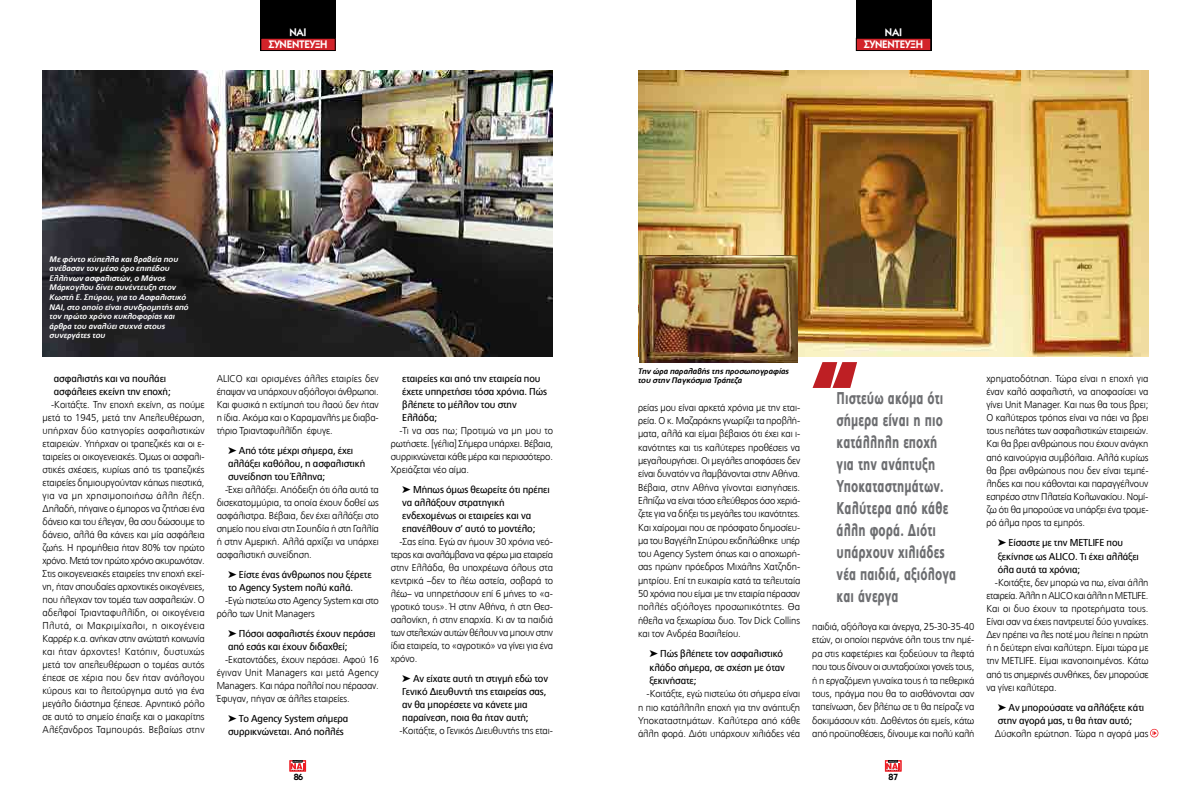
<style>
.page{position:relative;width:1191px;height:808px;background:#fff}
.page>*{position:absolute;margin:0;border:0;box-sizing:border-box;transform-origin:0 0}
.t1{font:900 17px/22px "PF Catalog";letter-spacing:.01em;color:#6d6e71;scale:.65 1}
.t2{font:11px/12px "Kabel ITC Hel Demi";letter-spacing:-.02em;color:#fff;text-align:center}
.t3{font:300 10px/13px "PF Catalog";letter-spacing:-.005em;color:#000;text-align:justify;scale:.95 1}
.t4{font:10px/13px "PF Catalog";letter-spacing:-.005em;color:#000;scale:.95 1}
.t5{font:300 10px/13px "PF Catalog";letter-spacing:-.025em;color:#000;scale:.95 1}
.t6{font:9px "Kabel ITC Hel Demi";color:#000}
.t7{font:italic 700 8px/9.6px "PF Catalog Poly";color:#fff}
.t8{font:italic 700 8px/9.6px "PF Catalog Poly";color:#000}
</style>
<div class="page">
<div style="left:290px;top:760px;width:16px;height:11px;border:1px solid #ed1d24"></div>
<svg style="left:290px;top:760px;width:15px;height:11px"></svg>
<div style="left:885px;top:760px;width:16px;height:11px;border:1px solid #ed1d24"></div>
<svg style="left:886px;top:760px;width:15px;height:11px"></svg>
<div style="left:855px;top:0;width:76px;height:51px;background:#000"></div>
<div style="left:856px;top:38px;width:74px;height:13px;background:#d2232a"></div>
<div style="left:855px;top:38px;width:76px;height:13px;border:1px solid #000"></div>
<div style="left:260px;top:0;width:76px;height:51px;background:#000"></div>
<div style="left:261px;top:38px;width:74px;height:13px;background:#d2232a"></div>
<div style="left:260px;top:38px;width:76px;height:13px;border:1px solid #000"></div>
<img style="left:43px;top:71px;width:510px;height:285px">
<img style="left:638px;top:71px;width:510px;height:285px">
<svg style="left:812px;top:362px;width:45px;height:26px"></svg>
<img style="left:639px;top:255px;width:158px;height:107px">
<svg style="left:1150px;top:729px;width:8px;height:8px"></svg>
<p class="t2" style="left:268px;top:26px;width:61px">ΝΑΙ<br>ΣΥΝΕΝΤΕΥΞΗ</p>
<p class="t2" style="left:864px;top:26px;width:61px">ΝΑΙ<br>ΣΥΝΕΝΤΕΥΞΗ</p>
<p class="t7" style="left:50px;top:254px;width:141px">Με φόντο κύπελλα και βραβεία που ανέβασαν τον μέσο όρο επιπέδου<br>Ελλήνων ασφαλιστών, ο Μάνος<br>Μάρκογλου δίνει συνέντευξη στον<br>Κωστή Ε. Σπύρου, για το Ασφαλιστικό<br>ΝΑΙ, στο οποίο είναι συνδρομητής από τον πρώτο χρόνο κυκλοφορίας και άρθρα του αναλύει συχνά στους συνεργάτες του</p>
<p class="t4" style="left:54px;top:372px;width:125px">ασφαλιστής και να πουλάει ασφάλειες εκείνη την εποχή;</p>
<p class="t3" style="left:43px;top:398px;width:172px;text-indent:9px">-Κοιτάξτε. Την εποχή εκείνη, ας πούμε μετά το 1945, μετά την Απελευθέρωση, υπήρχαν δύο κατηγορίες ασφαλιστικών εταιρειών. Υπήρχαν οι τραπεζικές και οι ε&shy;ταιρείες οι οικογενειακές. Όμως οι ασφαλι&shy;στικές σχέσεις, κυρίως από τις τραπεζικές εταιρείες δημιουργούνταν κάπως πιεστικά, για να μη χρησιμοποιήσω άλλη λέξη.<br>Δηλαδή, πήγαινε ο έμπορος να ζητήσει ένα δάνειο και του έλεγαν, θα σου δώσουμε το δάνειο, αλλά θα κάνεις και μία ασφάλεια ζωής. Η προμήθεια ήταν 80% τον πρώτο χρόνο. Μετά τον πρώτο χρόνο ακυρωνόταν.<br>Στις οικογενειακές εταιρείες την εποχή εκεί&shy;νη, ήταν σπουδαίες αρχοντικές οικογένειες, που ήλεγχαν τον τομέα των ασφαλειών. Ο αδελφοί Τριανταφυλλίδη, οι οικογένεια Πλυτά, οι Μακριμίχαλοι, η οικογένεια Καρρέρ κ.α. ανήκαν στην ανώτατή κοινωνία και ήταν άρχοντες! Κατόπιν, δυστυχώς μετά τον απελευθέρωση ο τομέας αυτός έπεσε σε χέρια που δεν ήταν ανάλογου κύρους και το λειτούργημα αυτό για ένα μεγάλο διάστημα ξέπεσε. Αρνητικό ρόλο σε αυτό το σημείο έπαιξε και ο μακαρίτης Αλέξανδρος Ταμπουράς. Βεβαίως στην</p>
<p class="t3" style="left:217px;top:372px;width:172px">ALICO και ορισμένες άλλες εταιρίες δεν έπαψαν να υπάρχουν αξιόλογοι άνθρωποι.<br>Και φυσικά η εκτίμησή του λαού δεν ήταν η ίδια. Ακόμα και ο Καραμανλής με διαβα&shy;τήριο Τριανταφυλλίδη έφυγε.</p>
<p class="t4" style="left:228px;top:444px;width:146px">➤ Από τότε μέχρι σήμερα, έχει αλλάξει καθόλου, η ασφαλιστική συνείδηση του Έλληνα;</p>
<p class="t3" style="left:217px;top:483px;width:172px;text-indent:9px">-Έχει αλλάξει. Απόδειξη ότι όλα αυτά τα δισεκατομμύρια, τα οποία έχουν δοθεί ως ασφάλιστρα. Βέβαια, δεν έχει αλλάξει στο σημείο που είναι στη Σουηδία ή στη Γαλλία ή στην Αμερική. Αλλά αρχίζει να υπάρχει ασφαλιστική συνείδηση.</p>
<p class="t4" style="left:228px;top:568px;width:153px">➤ Είστε ένας άνθρωπος που ξέρετε το Agency System πολύ καλά.</p>
<p class="t5" style="left:217px;top:594px;width:172px;text-indent:9px">-Εγώ πιστεύω στο Agency System και στο ρόλο των Unit Managers</p>
<p class="t4" style="left:228px;top:627px;width:157px">➤ Πόσοι ασφαλιστές έχουν περάσει από εσάς και έχουν διδαχθεί;</p>
<p class="t3" style="left:217px;top:653px;width:172px;text-indent:9px">-Εκατοντάδες, έχουν περάσει. Αφού 16 έγιναν Unit Managers και μετά Agency Managers. Και πάρα πολλοί που πέρασαν.<br>Έφυγαν, πήγαν σε άλλες εταιρείες.</p>
<p class="t4" style="left:228px;top:712px;width:128px">➤ Το Agency System σήμερα συρρικνώνεται. Από πολλές</p>
<p class="t4" style="left:402px;top:372px;width:154px">εταιρείες και από την εταιρεία που έχετε υπηρετήσει τόσα χρόνια. Πώς βλέπετε το μέλλον του στην<br>Ελλάδα;</p>
<p class="t3" style="left:391px;top:424px;width:172px;text-indent:9px">-Τι να σας πω; Προτιμώ να μη μου το ρωτήσετε. [γέλια] Σήμερα υπάρχει. Βέβαια, συρρικνώνεται κάθε μέρα και περισσότερο.<br>Χρειάζεται νέο αίμα.</p>
<p class="t4" style="left:402px;top:483px;width:157px">➤ Μήπως όμως θεωρείτε ότι πρέπει να αλλάξουν στρατηγική ενδεχομένως οι εταιρείες και να επανέλθουν σ’ αυτό το μοντέλο;</p>
<p class="t3" style="left:391px;top:535px;width:172px;text-indent:9px">-Σας είπα. Εγώ αν ήμουν 30 χρόνια νεό&shy;τερος και αναλάμβανα να φέρω μια εταιρεία στην Ελλάδα, θα υποχρέωνα όλους στα κεντρικά –δεν το λέω αστεία, σοβαρά το λέω– να υπηρετήσουν επί 6 μήνες το «α&shy;γροτικό τους». Ή στην Αθήνα, ή στη Θεσ&shy;σαλονίκη, ή στην επαρχία. Κι αν τα παιδιά των στελεχών αυτών θέλουν να μπουν στην ίδια εταιρεία, το «αγροτικό» να γίνει για ένα χρόνο.</p>
<p class="t4" style="left:402px;top:672px;width:155px">➤ Αν είχατε αυτή τη στιγμή εδώ τον<br>Γενικό Διευθυντή της εταιρείας σας, αν θα μπορέσετε να κάνετε μια παραίνεση, ποια θα ήταν αυτή;</p>
<p class="t3" style="left:399px;top:724px;width:163px">-Κοιτάξτε, ο Γενικός Διευθυντής της εται-</p>
<p class="t8" style="left:638px;top:366px;width:153px">Την ώρα παραλαβής της προσωπογραφίας του στην Παγκόσμια Τράπεζα</p>
<p class="t3" style="left:638px;top:401px;width:172px;line-height:13.3px">ρείας μου είναι αρκετά χρόνια με την εται&shy;ρεία. Ο κ. Μαζαράκης γνωρίζει τα προβλή&shy;ματα, αλλά και είμαι βέβαιος ότι έχει και ι&shy;κανότητες και τις καλύτερες προθέσεις να μεγαλουργήσει. Οι μεγάλες αποφάσεις δεν είναι δυνατόν να λαμβάνονται στην Αθήνα.<br>Βέβαια, στην Αθήνα γίνονται εισηγήσεις.<br>Ελπίζω να είναι τόσο ελεύθερος όσο χεριά&shy;ζετε για να δήξει τις μεγάλες του ικανότητες.<br>Και χαίρομαι που σε πρόσφατο δημοσίευ&shy;μα του Βαγγέλη Σπύρου εκδηλώθηκε υπέρ του Agency System όπως και ο αποχωρή&shy;σας πρώην πρόεδρος Μιχάλης Χατζηδη&shy;μητρίου. Επί τη ευκαιρία κατά τα τελευταία 50 χρόνια που είμαι με την εταιρία πέρασαν πολλές αξιόλογες προσωπικότητες. Θα ήθελα να ξεχωρίσω δυο. Τον Dick Collins και τον Ανδρέα Βασιλείου.</p>
<p class="t4" style="left:649px;top:647px;width:144px;line-height:13.3px">➤ Πώς βλέπετε τον ασφαλιστικό κλάδο σήμερα, σε σχέση με όταν ξεκινήσατε;</p>
<p class="t3" style="left:638px;top:687px;width:172px;line-height:13.3px;text-indent:9px">-Κοιτάξτε, εγώ πιστεύω ότι σήμερα είναι η πιο κατάλληλη εποχή για την ανάπτυξη Υποκαταστημάτων. Καλύτερα από κάθε άλλη φορά. Διότι υπάρχουν χιλιάδες νέα</p>
<h1 class="t1" style="left:836px;top:388px;width:185px">Πιστεύω ακόμα ότι σήμερα είναι η πιο κατάλληλη εποχή για την ανάπτυξη<br>Υποκαταστημάτων.<br>Καλύτερα από κάθε άλλη φορά. Διότι υπάρχουν χιλιάδες νέα παιδιά, αξιόλογα και άνεργα</h1>
<p class="t3" style="left:812px;top:620px;width:172px;line-height:13.4px">παιδιά, αξιόλογα και άνεργα, 25-30-35-40 ετών, οι οποίοι περνάνε όλη τους την ημέ&shy;ρα στις καφετέριες και ξοδεύουν τα λεφτά που τους δίνουν οι συνταξιούχοι γονείς τους, ή η εργαζόμενη γυναίκα τους ή τα πεθερικά τους, πράγμα που θα το αισθάνονται σαν ταπείνωση, δεν βλέπω σε τι θα πείραζε να δοκιμάσουν κάτι. Δοθέντος ότι εμείς, κάτω από προϋποθέσεις, δίνουμε και πολύ καλή</p>
<p class="t3" style="left:986px;top:372px;width:172px">χρηματοδότηση. Τώρα είναι η εποχή για έναν καλό ασφαλιστή, να αποφασίσει να γίνει Unit Manager. Και πως θα τους βρει; Ο καλύτερος τρόπος είναι να πάει να βρει τους πελάτες των ασφαλιστικών εταιρειών.<br>Και θα βρει ανθρώπους που έχουν ανάγκη από καινούργια συμβόλαια. Αλλά κυρίως θα βρει ανθρώπους που δεν είναι τεμπέ&shy;ληδες και που κάθονται και παραγγέλνουν εσπρέσο στην Πλατεία Κολωνακίου. Νομί&shy;ζω ότι θα μπορούσε να υπάρξει ένα τρομε&shy;ρό άλμα προς τα εμπρός.</p>
<p class="t4" style="left:997px;top:536px;width:150px">➤ Είσαστε με την METLIFE που ξεκίνησε ως ALICO. Τι έχει αλλάξει όλα αυτά τα χρόνια;</p>
<p class="t3" style="left:986px;top:576px;width:172px;text-indent:9px">-Κοιτάξτε, δεν μπορώ να πω, είναι άλλη εταιρεία. Άλλη η ALICO και άλλη η METLIFE.<br>Και οι δυο έχουν τα προτερήματα τους.<br>Είναι σαν να έχεις παντρευτεί δύο γυναίκες.<br>Δεν πρέπει να λες ποτέ μου λείπει η πρώτη ή η δεύτερη είναι καλύτερη. Είμαι τώρα με την METLIFE. Είμαι ικανοποιημένος. Κάτω από τις σημερινές συνθήκες, δεν μπορούσε να γίνει καλύτερα.</p>
<p class="t4" style="left:997px;top:701px;width:156px">➤ Αν μπορούσατε να αλλάξετε κάτι στην αγορά μας, τι θα ήταν αυτό;</p>
<p class="t3" style="left:995px;top:727px;width:163px">Δύσκολη ερώτηση. Τώρα η αγορά μας</p>
<p class="t6" style="left:294px;top:772px;width:11px">86</p>
<p class="t6" style="left:888px;top:772px;width:11px">87</p>
</div>
